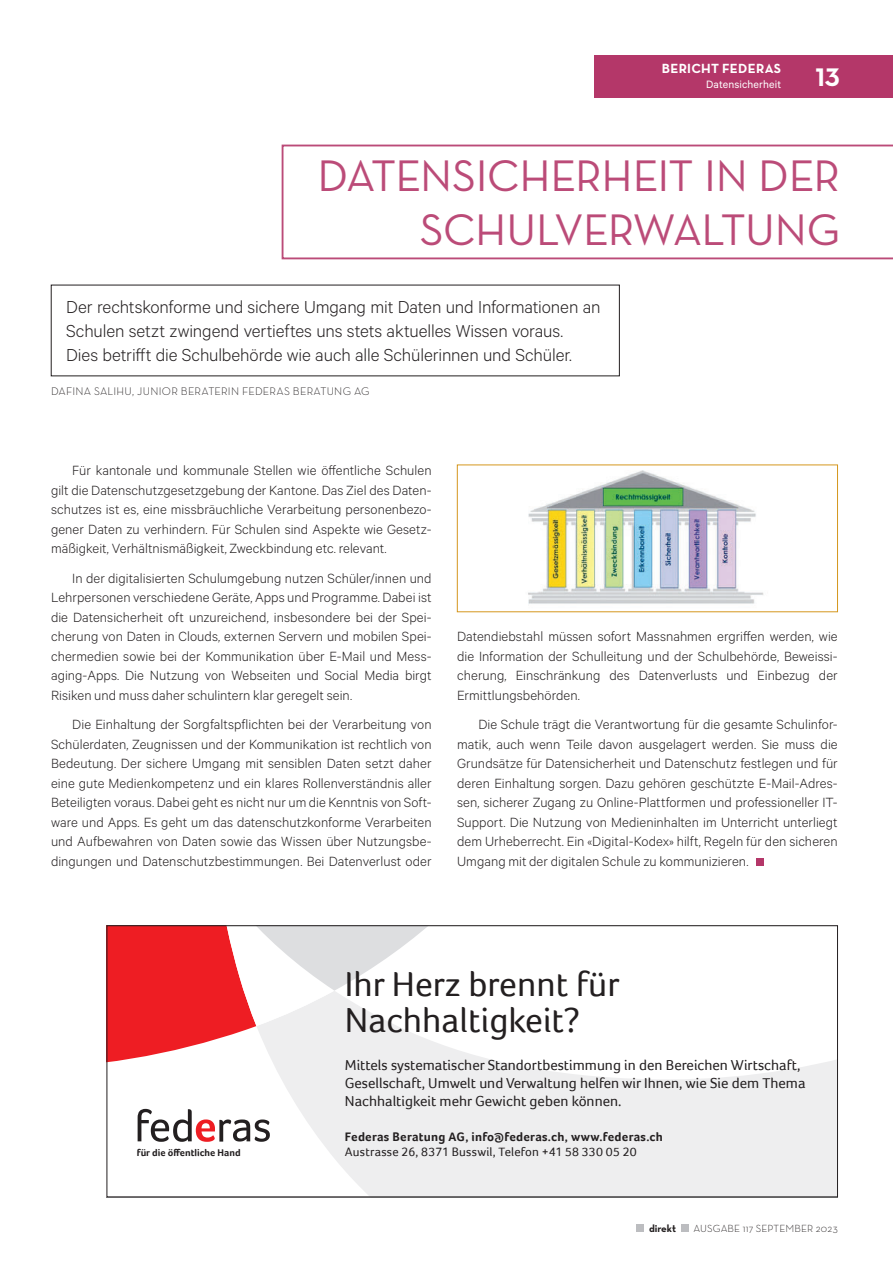
<style>
.page{position:relative;width:893px;height:1263px;background:#fff}
.page>*{position:absolute;margin:0;border:0;box-sizing:border-box;transform-origin:0 0}
.t1{font:45px/54px "Neutra Text";letter-spacing:-.015em;color:#b43769;text-align:right}
.t2{font:35.7px/35.7px "Foco";color:#231f20}
.t3{font:25.8px "Neutra Text Bold Alt";color:#fff}
.t4{font:300 19.5px/24px "Calibre";letter-spacing:-.005em;color:#231f20}
.t5{font:300 15px/19.5px "Calibre";letter-spacing:.005em;color:#231f20;text-align:justify}
.t6{font:14.85px/17.9px "Foco";color:#231f20}
.t7{font:700 13.5px "Neutra Text";letter-spacing:.02em;color:#fff}
.t8{font:700 12.6px "Foco";letter-spacing:.02em;color:#231f20}
.t9{font:12.6px "Foco";letter-spacing:.015em;color:#231f20}
.t10{font:12px "Calibre";letter-spacing:.01em;color:#fff}
.t11{font:300 11.25px "Neutra Text";letter-spacing:.02em;color:#231f20}
.t12{font:300 10.5px "Neutra Text";letter-spacing:.015em;color:#231f20}
.t13{font:700 10.5px "Neutra Text";color:#231f20}
.t14{font:700 10.05px "Foco";color:#231f20}
</style>
<div class="page">
<div style="left:636px;top:1224px;width:8px;height:8px;background:#bcbdc0"></div>
<div style="left:681px;top:1224px;width:7px;height:8px;background:#bcbdc0"></div>
<div style="left:594px;top:55px;width:299px;height:43px;background:#b43769"></div>
<div style="left:756px;top:858px;width:7px;height:7px;background:#b43769"></div>
<svg style="left:282px;top:145px;width:611px;height:114px"></svg>
<svg style="left:109px;top:927px;width:727px;height:268px"></svg>
<svg style="left:138px;top:1109px;width:132px;height:33px"></svg>
<div style="left:107px;top:925px;width:731px;height:272px;border:1px solid #231f20"></div>
<img style="left:528px;top:470px;width:236px;height:134px">
<p class="t7" style="left:662px;top:60px;width:121px">BERICHT FEDERAS</p>
<p class="t10" style="left:706px;top:77px;width:76px">Datensicherheit</p>
<h3 class="t3" style="left:815px;top:61px;width:26px">13</h3>
<h1 class="t1" style="left:317px;top:148px;width:524px">DATENSICHERHEIT IN DER<br>SCHULVERWALTUNG</h1>
<h3 class="t4" style="left:66px;top:294px;width:536px">Der rechtskonforme und sichere Umgang mit Daten und Informationen an<br>Schulen setzt zwingend vertieftes uns stets aktuelles Wissen voraus.<br>Dies betrifft die Schulbehörde wie auch alle Schülerinnen und Schüler.</h3>
<p class="t11" style="left:51px;top:384px;width:320px">DAFINA SALIHU, JUNIOR BERATERIN FEDERAS BERATUNG AG</p>
<p class="t5" style="left:51px;top:460px;width:382px;text-indent:21px">Für kantonale und kommunale Stellen wie öffentliche Schulen gilt die Datenschutzgesetzgebung der Kantone. Das Ziel des Daten&shy;schutzes ist es, eine missbräuchliche Verarbeitung personenbezo&shy;gener Daten zu verhindern. Für Schulen sind Aspekte wie Gesetz&shy;mäßigkeit, Verhältnismäßigkeit, Zweckbindung etc. relevant.</p>
<p class="t5" style="left:51px;top:568px;width:382px;text-indent:21px">In der digitalisierten Schulumgebung nutzen Schüler/innen und Lehrpersonen verschiedene Geräte, Apps und Programme. Dabei ist die Datensicherheit oft unzureichend, insbesondere bei der Spei&shy;cherung von Daten in Clouds, externen Servern und mobilen Spei&shy;chermedien sowie bei der Kommunikation über E-Mail und Mess&shy;aging-Apps. Die Nutzung von Webseiten und Social Media birgt Risiken und muss daher schulintern klar geregelt sein.</p>
<p class="t5" style="left:51px;top:714px;width:382px;text-indent:21px">Die Einhaltung der Sorgfaltspflichten bei der Verarbeitung von Schülerdaten, Zeugnissen und der Kommunikation ist rechtlich von Bedeutung. Der sichere Umgang mit sensiblen Daten setzt daher eine gute Medienkompetenz und ein klares Rollenverständnis aller Beteiligten voraus. Dabei geht es nicht nur um die Kenntnis von Soft&shy;ware und Apps. Es geht um das datenschutzkonforme Verarbeiten und Aufbewahren von Daten sowie das Wissen über Nutzungsbe&shy;dingungen und Datenschutzbestimmungen. Bei Datenverlust oder</p>
<p class="t5" style="left:457px;top:626px;width:382px">Datendiebstahl müssen sofort Massnahmen ergriffen werden, wie die Information der Schulleitung und der Schulbehörde, Beweissi&shy;cherung, Einschränkung des Datenverlusts und Einbezug der Ermittlungsbehörden.</p>
<p class="t5" style="left:457px;top:714px;width:382px;text-indent:21px">Die Schule trägt die Verantwortung für die gesamte Schulinfor&shy;matik, auch wenn Teile davon ausgelagert werden. Sie muss die Grundsätze für Datensicherheit und Datenschutz festlegen und für deren Einhaltung sorgen. Dazu gehören geschützte E-Mail-Adres&shy;sen, sicherer Zugang zu Online-Plattformen und professioneller IT-Support. Die Nutzung von Medieninhalten im Unterricht unterliegt dem Urheberrecht. Ein «Digital-Kodex» hilft, Regeln für den sicheren Umgang mit der digitalen Schule zu kommunizieren.</p>
<h2 class="t2" style="left:345px;top:966px;width:276px">Ihr Herz brennt für<br>Nachhaltigkeit?</h2>
<p class="t6" style="left:345px;top:1056px;width:462px">Mittels systematischer Standortbestimmung in den Bereichen Wirtschaft,<br>Gesellschaft, Umwelt und Verwaltung helfen wir Ihnen, wie Sie dem Thema<br>Nachhaltigkeit mehr Gewicht geben können.</p>
<p class="t8" style="left:345px;top:1129px;width:320px">Federas Beratung AG, info@federas.ch, www.federas.ch</p>
<p class="t14" style="left:137px;top:1147px;width:105px">für die öffentliche Hand</p>
<p class="t9" style="left:345px;top:1144px;width:293px">Austrasse 26, 8371 Busswil, Telefon +41 58 330 05 20</p>
<p class="t13" style="left:649px;top:1222px;width:29px">direkt</p>
<p class="t12" style="left:693px;top:1222px;width:146px">AUSGABE 117 SEPTEMBER 2023</p>
</div>
